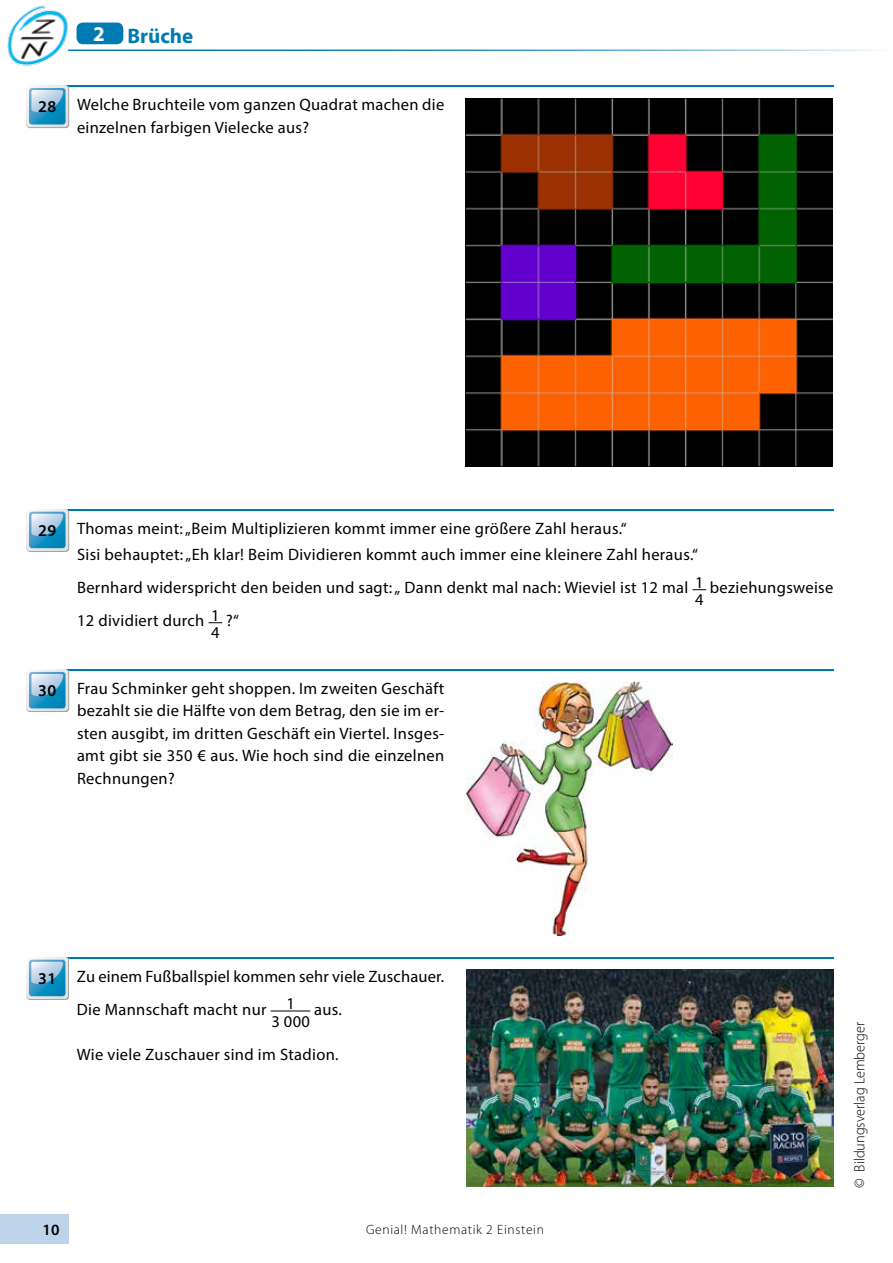
<style>
.page{position:relative;width:893px;height:1263px;background:#fff}
.page>*{position:absolute;margin:0;border:0;box-sizing:border-box;transform-origin:0 0}
.t1{font:700 21px "Myriad Pro";color:#007ab2}
.t2{font:16.5px/22.5px "Myriad Pro";letter-spacing:.02em;color:#000}
.t3{font:600 16.5px "Myriad Pro";letter-spacing:.02em;color:#000}
.t4{font:600 15.75px "Myriad Pro";color:#000}
.t5{font:300 15px "Myriad Pro";color:#000;scale:.95 1}
.t6{font:300 13.5px "Myriad Pro";letter-spacing:.05em;color:#000}
.s1{color:#fff}
</style>
<div class="page">
<div style="left:0;top:1214px;width:68px;height:30px;background:#bdd3e9"></div>
<div style="left:77px;top:23px;width:46px;height:21px;background:#007ab2;border-radius:6px"></div>
<img style="left:7px;top:5px;width:61px;height:61px">
<hr style="left:68px;top:50px;width:825px;height:1px;background:#007ab2">
<hr style="left:29px;top:86px;width:804px;height:1px;background:#007ab2">
<div style="left:26px;top:85px;width:43px;height:43px;background:#acacac;border-radius:4px"></div>
<svg style="left:26px;top:85px;width:42px;height:42px;background:#84bdd9"></svg>
<img style="left:466px;top:99px;width:367px;height:367px">
<svg style="left:692px;top:589px;width:14px;height:1px"></svg>
<svg style="left:209px;top:622px;width:13px;height:1px"></svg>
<hr style="left:29px;top:509px;width:804px;height:2px;background:#007ab2">
<div style="left:26px;top:509px;width:43px;height:43px;background:#adadad;border-radius:4px"></div>
<svg style="left:26px;top:509px;width:42px;height:42px;background:#84bdd9"></svg>
<hr style="left:29px;top:669px;width:804px;height:2px;background:#007ab2">
<svg style="left:26px;top:669px;width:43px;height:43px"></svg>
<svg style="left:26px;top:669px;width:42px;height:42px;background:#84bdd9"></svg>
<hr style="left:271px;top:1011px;width:39px;height:1px;background:#000">
<hr style="left:29px;top:957px;width:804px;height:2px;background:#007ab2">
<div style="left:26px;top:957px;width:43px;height:43px;background:#a4a4a4;border-radius:4px"></div>
<svg style="left:26px;top:957px;width:42px;height:42px;background:#84bdd9"></svg>
<img style="left:466px;top:969px;width:367px;height:217px">
<img style="left:466px;top:682px;width:206px;height:253px">
<p class="t1" style="left:93px;top:22px;width:102px"><span class="s1">2</span> Brüche</p>
<p class="t3" style="left:38px;top:96px;width:20px">28</p>
<p class="t2" style="left:77px;top:93px;width:369px">Welche Bruchteile vom ganzen Quadrat machen die einzelnen farbigen Vielecke aus?</p>
<p class="t3" style="left:38px;top:520px;width:20px">29</p>
<p class="t3" style="left:38px;top:680px;width:20px">30</p>
<p class="t2" style="left:77px;top:514px;width:622px;line-height:26.7px">Thomas meint: „Beim Multiplizieren kommt immer eine größere Zahl heraus.“<br>Sisi behauptet: „Eh klar! Beim Dividieren kommt auch immer eine kleinere Zahl heraus.“</p>
<p class="t2" style="left:695px;top:582px;width:140px;line-height:12px;text-indent:-618px">Bernhard widerspricht den beiden und sagt: „ Dann denkt mal nach: Wieviel ist 12 mal 1 beziehungsweise<br>4</p>
<p class="t2" style="left:211px;top:615px;width:29px;line-height:12px;text-indent:-134px">12 dividiert durch 1 ?“<br>4</p>
<p class="t2" style="left:77px;top:677px;width:369px;text-align:justify">Frau Schminker geht shoppen. Im zweiten Geschäft bezahlt sie die Hälfte von dem Betrag, den sie im er&shy;sten ausgibt, im dritten Geschäft ein Viertel. Insges&shy;amt gibt sie 350 € aus. Wie hoch sind die einzelnen Rechnungen?</p>
<p class="t3" style="left:38px;top:968px;width:20px">31</p>
<p class="t2" style="left:77px;top:959px;width:369px;line-height:33px">Zu einem Fußballspiel kommen sehr viele Zuschauer.<br>Die Mannschaft macht nur 1</p>
<p class="t2" style="left:271px;top:1010px;width:40px">3 000</p>
<p class="t2" style="left:314px;top:998px;width:29px">aus.</p>
<p class="t2" style="left:77px;top:1043px;width:263px">Wie viele Zuschauer sind im Stadion.</p>
<p class="t4" style="left:43px;top:1219px;width:18px">10</p>
<p class="t6" style="left:366px;top:1221px;width:179px">Genial! Mathematik 2 Einstein</p>
<p class="t5" style="left:850px;top:1187px;width:176px;rotate:-90deg">© Bildungsverlag Lemberger</p>
</div>
